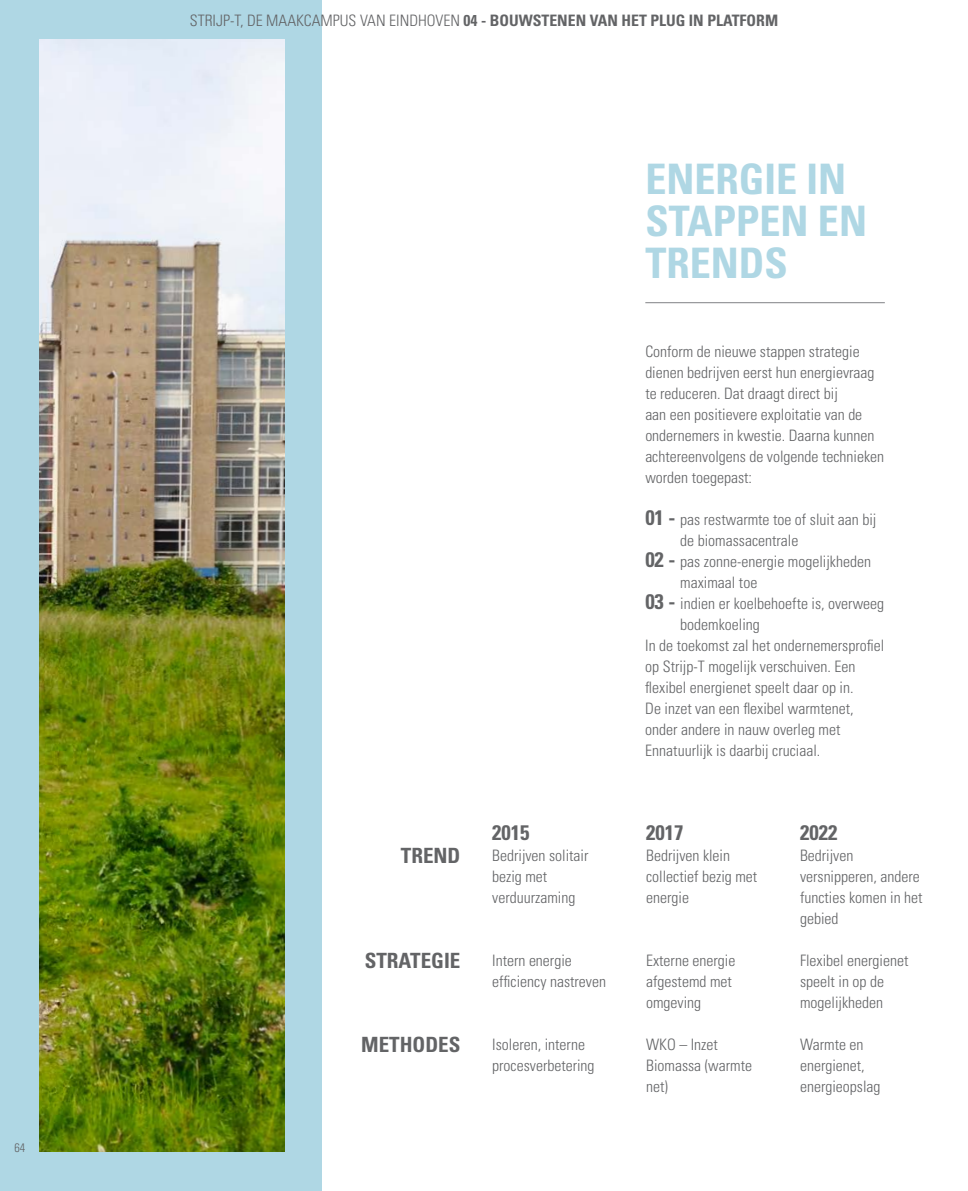
<style>
.page{position:relative;width:968px;height:1191px;background:#fff}
.page>*{position:absolute;margin:0;border:0;box-sizing:border-box;transform-origin:0 0}
.t1{font:700 condensed 42px/42px "Univers LT Std";color:#afd7e4}
.t2{font:700 condensed 21px "Univers LT Std";color:#636466}
.t3{font:300 condensed 15.75px/21px "Univers LT Std";color:#636466}
.t4{font:700 condensed 15.75px "Univers LT Std";color:#636466}
.t5{font:300 condensed 12.25px "Univers LT Std";color:#636466}
.s1{font-weight:700;font-size:21px}
</style>
<div class="page">
<div style="left:0;top:0;width:321px;height:1191px;background:#afd7e4"></div>
<img style="left:40px;top:40px;width:244px;height:1111px">
<hr style="left:645px;top:302px;width:239px;height:1px;background:#808285">
<p class="t5" style="left:14px;top:1140px;width:12px">64</p>
<p class="t3" style="left:190px;top:10px;width:8px">strijp</p>
<p class="t3" style="left:230px;top:10px;width:47px">-t, de maakcampus</p>
<p class="t3" style="left:360px;top:10px;width:10px">van</p>
<p class="t3" style="left:389px;top:10px;width:9px">eindhoven</p>
<p class="t4" style="left:463px;top:11px;width:316px">04 - BOUWSTENEN VAN HET PLUG IN PLATFORM</p>
<h1 class="t1" style="left:645px;top:158px;width:223px">ENERGIE IN<br>STAPPEN EN<br>TRENDS</h1>
<p class="t3" style="left:645px;top:341px;width:240px">Conform de nieuwe stappen strategie dienen bedrijven eerst hun energievraag te reduceren. Dat draagt direct bij<br>aan een positievere exploitatie van de ondernemers in kwestie. Daarna kunnen achtereenvolgens de volgende technieken worden toegepast:</p>
<p class="t3" style="left:645px;top:509px;width:232px"><span class="s1">01 -</span> pas restwarmte toe of sluit aan bij</p>
<p class="t3" style="left:680px;top:530px;width:120px">de biomassacentrale</p>
<p class="t3" style="left:645px;top:551px;width:227px"><span class="s1">02 -</span> pas zonne-energie mogelijkheden</p>
<p class="t3" style="left:680px;top:572px;width:78px">maximaal toe</p>
<p class="t3" style="left:645px;top:593px;width:240px"><span class="s1">03 -</span> indien er koelbehoefte is, overweeg</p>
<p class="t3" style="left:680px;top:614px;width:81px">bodemkoeling</p>
<p class="t3" style="left:645px;top:635px;width:240px">In de toekomst zal het ondernemersprofiel</p>
<p class="t3" style="left:645px;top:656px;width:211px">op Strijp-T mogelijk verschuiven. Een</p>
<p class="t3" style="left:645px;top:677px;width:210px">flexibel energienet speelt daar op in.</p>
<p class="t3" style="left:645px;top:698px;width:210px">De inzet van een flexibel warmtenet,</p>
<p class="t3" style="left:645px;top:719px;width:197px">onder andere in nauw overleg met</p>
<p class="t3" style="left:645px;top:740px;width:176px">Ennatuurlijk is daarbij cruciaal.</p>
<h2 class="t2" style="left:492px;top:820px;width:39px">2015</h2>
<h2 class="t2" style="left:646px;top:820px;width:39px">2017</h2>
<h2 class="t2" style="left:799px;top:820px;width:39px">2022</h2>
<h2 class="t2" style="left:401px;top:842px;width:61px">TREND</h2>
<p class="t3" style="left:492px;top:845px;width:98px">Bedrijven solitair bezig met verduurzaming</p>
<p class="t3" style="left:646px;top:845px;width:113px">Bedrijven klein collectief bezig met energie</p>
<p class="t3" style="left:799px;top:845px;width:124px">Bedrijven versnipperen, andere functies komen in het gebied</p>
<h2 class="t2" style="left:365px;top:947px;width:97px">STRATEGIE</h2>
<p class="t3" style="left:492px;top:950px;width:115px">Intern energie efficiency nastreven</p>
<p class="t3" style="left:646px;top:950px;width:91px">Externe energie afgestemd met omgeving</p>
<p class="t3" style="left:799px;top:950px;width:110px">Flexibel energienet speelt in op de mogelijkheden</p>
<h2 class="t2" style="left:361px;top:1031px;width:101px">METHODES</h2>
<p class="t3" style="left:492px;top:1034px;width:104px">Isoleren, interne procesverbetering</p>
<p class="t3" style="left:646px;top:1034px;width:107px">WKO – Inzet<br>Biomassa (warmte net)</p>
<p class="t3" style="left:799px;top:1034px;width:82px">Warmte en energienet, energieopslag</p>
</div>
